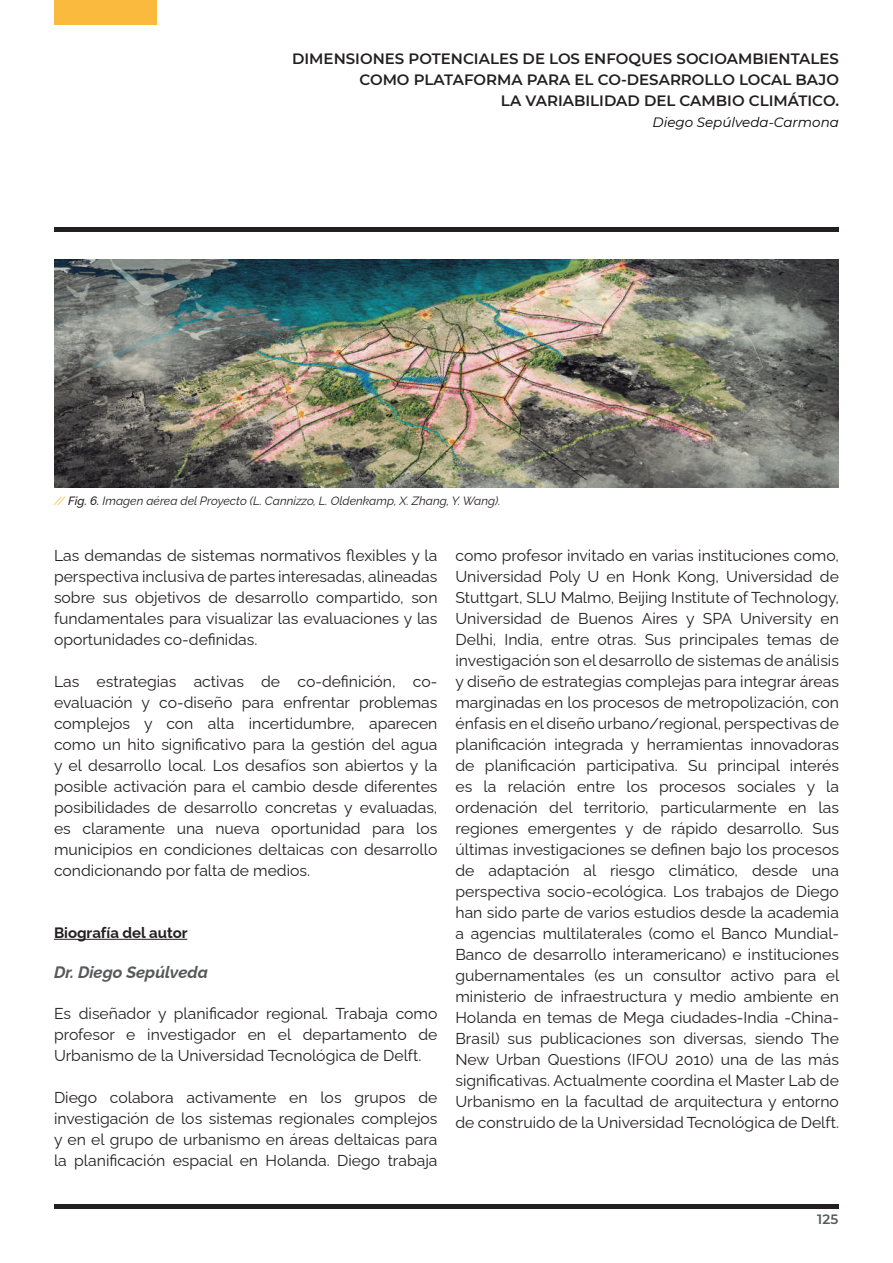
<style>
.page{position:relative;width:893px;height:1263px;background:#fff}
.page>*{position:absolute;margin:0;border:0;box-sizing:border-box;transform-origin:0 0}
.t1{font:italic 700 16.5px "Raleway";color:#57585a}
.t2{font:15.75px/21px "Raleway";color:#231f20;text-align:justify}
.t3{font:600 15px/21px "Montserrat";color:#231f20;text-align:right}
.t4{font:700 15px "Raleway";color:#231f20}
.t5{font:italic 13.5px "Montserrat";color:#000001}
.t6{font:600 13.5px "Montserrat";color:#57585a}
.t7{font:italic 12px "Raleway";color:#231f20}
.s1{color:#faba3e}
.s2{font-weight:500}
</style>
<div class="page">
<div style="left:54px;top:0;width:103px;height:24px;background:#faba3e"></div>
<hr style="left:54px;top:1205px;width:785px;height:4px;background:#231f20">
<hr style="left:54px;top:227px;width:785px;height:4px;background:#231f20">
<img style="left:54px;top:260px;width:785px;height:228px">
<hr style="left:54px;top:939px;width:133px;height:1px;background:#231f20">
<p class="t3" style="left:292px;top:48px;width:548px">DIMENSIONES POTENCIALES DE LOS ENFOQUES SOCIOAMBIENTALES<br>COMO PLATAFORMA PARA EL CO-DESARROLLO LOCAL BAJO<br>LA VARIABILIDAD DEL CAMBIO CLIMÁTICO.</p>
<p class="t5" style="left:653px;top:113px;width:188px">Diego Sepúlveda-Carmona</p>
<p class="t7" style="left:54px;top:491px;width:448px"><span class="s1">//</span> <span class="s2">Fig. 6.</span> Imagen aérea del Proyecto (L. Cannizzo, L. Oldenkamp, X. Zhang, Y. Wang).</p>
<p class="t2" style="left:54px;top:543px;width:385px">Las demandas de sistemas normativos flexibles y la perspectiva inclusiva de partes interesadas, alineadas sobre sus objetivos de desarrollo compartido, son fundamentales para visualizar las evaluaciones y las oportunidades co-definidas.</p>
<p class="t2" style="left:54px;top:669px;width:385px">Las estrategias activas de co-definición, co&shy;evaluación y co-diseño para enfrentar problemas complejos y con alta incertidumbre, aparecen como un hito significativo para la gestión del agua y el desarrollo local. Los desafíos son abiertos y la posible activación para el cambio desde diferentes posibilidades de desarrollo concretas y evaluadas, es claramente una nueva oportunidad para los municipios en condiciones deltaicas con desarrollo condicionando por falta de medios.</p>
<p class="t4" style="left:54px;top:920px;width:135px">Biografía del autor</p>
<p class="t1" style="left:54px;top:959px;width:156px">Dr. Diego Sepúlveda</p>
<p class="t2" style="left:54px;top:1001px;width:385px">Es diseñador y planificador regional. Trabaja como profesor e investigador en el departamento de Urbanismo de la Universidad Tecnológica de Delft.</p>
<p class="t2" style="left:54px;top:1085px;width:385px">Diego colabora activamente en los grupos de investigación de los sistemas regionales complejos y en el grupo de urbanismo en áreas deltaicas para la planificación espacial en Holanda. Diego trabaja</p>
<p class="t2" style="left:455px;top:543px;width:385px">como profesor invitado en varias instituciones como, Universidad Poly U en Honk Kong, Universidad de Stuttgart, SLU Malmo, Beijing Institute of Technology, Universidad de Buenos Aires y SPA University en Delhi, India, entre otras. Sus principales temas de investigación son el desarrollo de sistemas de análisis y diseño de estrategias complejas para integrar áreas marginadas en los procesos de metropolización, con énfasis en el diseño urbano/regional, perspectivas de planificación integrada y herramientas innovadoras de planificación participativa. Su principal interés es la relación entre los procesos sociales y la ordenación del territorio, particularmente en las regiones emergentes y de rápido desarrollo. Sus últimas investigaciones se definen bajo los procesos de adaptación al riesgo climático, desde una perspectiva socio-ecológica. Los trabajos de Diego han sido parte de varios estudios desde la academia a agencias multilaterales (como el Banco Mundial-Banco de desarrollo interamericano) e instituciones gubernamentales (es un consultor activo para el ministerio de infraestructura y medio ambiente en Holanda en temas de Mega ciudades-India -China-Brasil) sus publicaciones son diversas, siendo The New Urban Questions (IFOU 2010) una de las más significativas. Actualmente coordina el Master Lab de Urbanismo en la facultad de arquitectura y entorno de construido de la Universidad Tecnológica de Delft.</p>
<p class="t6" style="left:817px;top:1210px;width:23px">125</p>
</div>
